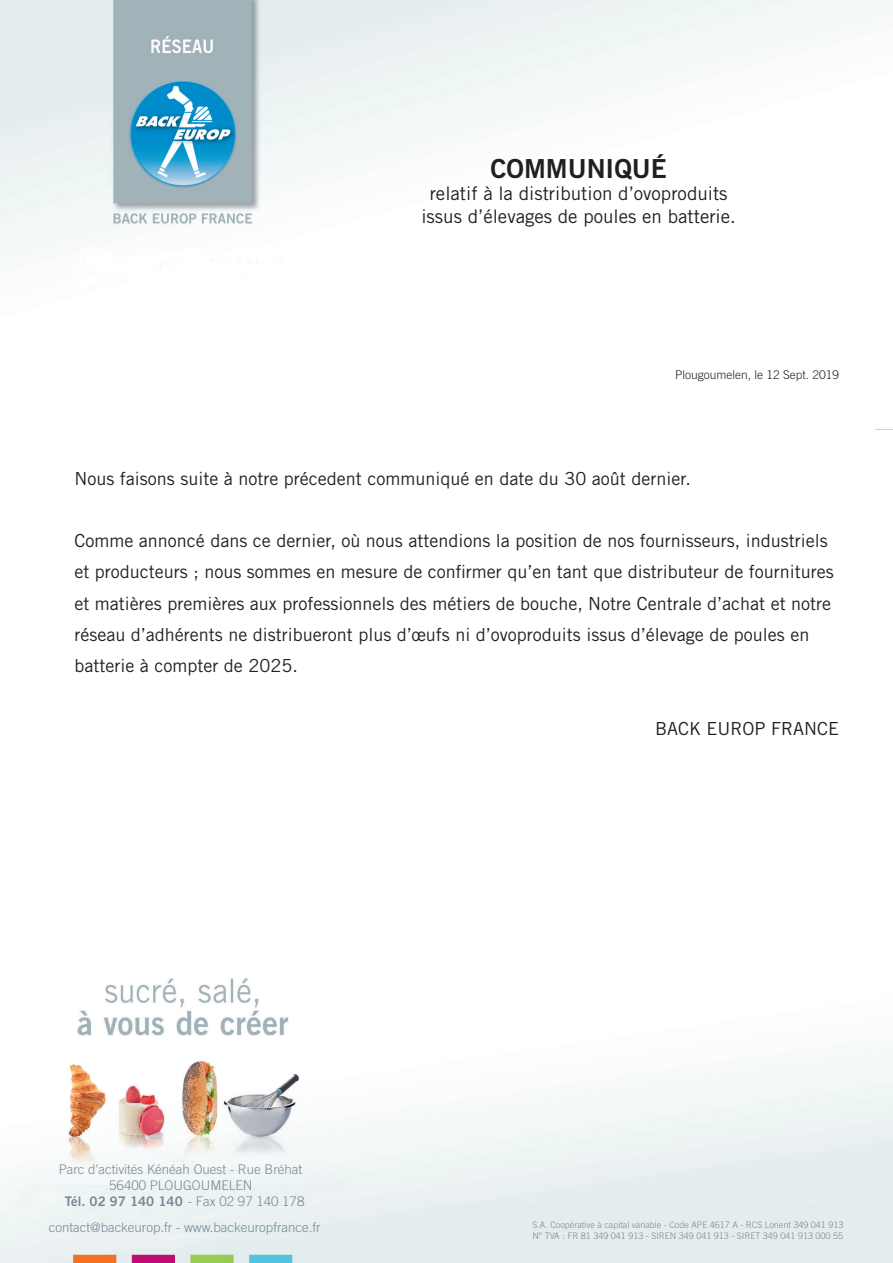
<style>
.page{position:relative;width:893px;height:1263px;background:#fff}
.page>*{position:absolute;margin:0;border:0;box-sizing:border-box;transform-origin:0 0}
.t1{font:26.25px "Trade Gothic LT Std Bd 2";color:#231f20}
.t2{font:18.75px/22.5px "Trade Gothic LT Std";color:#231f20;text-align:center}
.t3{font:18px/31.2px "Trade Gothic LT Std";color:#231f20}
.t4{font:300 13.35px/16px "Trade Gothic LT Std";color:#788993;text-align:center}
.t5{font:13.35px "Trade Gothic LT Std Bd 2";color:#788993}
.t6{font:300 12px "Trade Gothic LT Std";color:#231f20}
.t7{font:300 9px/10.5px "Trade Gothic LT Std";color:#788993}
.s1{font-family:"Trade Gothic LT Std";font-weight:300}
</style>
<div class="page">
<img style="left:0;top:0;width:893px;height:1263px">
<div style="left:429px;top:1204px;width:464px;height:47px;background:#e3eded"></div>
<div style="left:39px;top:1174px;width:289px;height:10px;background:#f1f6f7"></div>
<div style="left:70px;top:1196px;width:226px;height:10px;background:#edf3f4"></div>
<div style="left:70px;top:1221px;width:227px;height:13px;background:#e8f0f2"></div>
<h1 class="t1" style="left:490px;top:152px;width:178px">COMMUNIQUÉ</h1>
<p class="t2" style="left:421px;top:182px;width:316px">relatif à la distribution d’ovoproduits issus d’élevages de poules en batterie.</p>
<p class="t6" style="left:675px;top:367px;width:166px">Plougoumelen, le 12 Sept. 2019</p>
<p class="t3" style="left:74px;top:462px;width:618px">Nous faisons suite à notre précedent communiqué en date du 30 août dernier.</p>
<p class="t3" style="left:74px;top:525px;width:761px">Comme annoncé dans ce dernier, où nous attendions la position de nos fournisseurs, industriels et producteurs ; nous sommes en mesure de confirmer qu’en tant que distributeur de fournitures et matières premières aux professionnels des métiers de bouche, Notre Centrale d’achat et notre réseau d’adhérents ne distribueront plus d’œufs ni d’ovoproduits issus d’élevage de poules en batterie à compter de 2025.</p>
<p class="t3" style="left:655px;top:712px;width:185px">BACK EUROP FRANCE</p>
<p class="t4" style="left:59px;top:1161px;width:245px">Parc d’activités Kénéah Ouest - Rue Bréhat<br>56400 PLOUGOUMELEN</p>
<p class="t5" style="left:65px;top:1193px;width:241px">Tél. 02 97 140 140 <span class="s1">- Fax 02 97 140 178</span></p>
<p class="t4" style="left:49px;top:1219px;width:273px">contact@backeurop.fr - www.backeuropfrance.fr</p>
<p class="t7" style="left:532px;top:1220px;width:313px">S.A. Coopérative à capital variable - Code APE 4617 A - RCS Lorient 349 041 913<br>N° TVA : FR 81 349 041 913 - SIREN 349 041 913 - SIRET 349 041 913 000 55</p>
</div>
